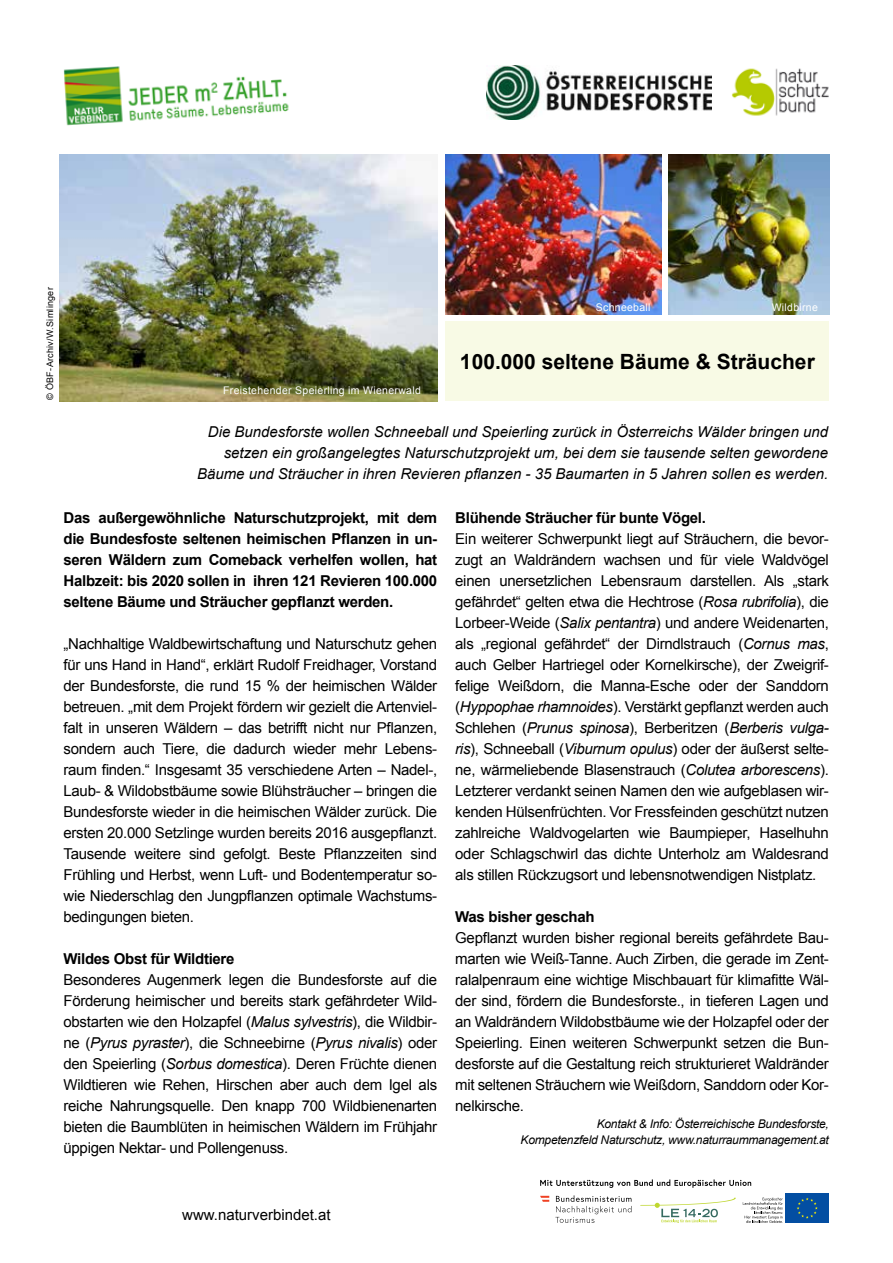
<style>
.page{position:relative;width:893px;height:1263px;background:#fff}
.page>*{position:absolute;margin:0;border:0;box-sizing:border-box;transform-origin:0 0}
.t1{font:700 21px "Arial";color:#000}
.t2{font:15px/21px "Arial";letter-spacing:-.02em;color:#000;text-align:justify}
.t3{font:700 15px/21px "Arial";letter-spacing:-.02em;color:#000;text-align:justify}
.t4{font:italic 15px/21px "Arial";color:#000;text-align:right}
.t5{font:15px "Arial";color:#000}
.t6{font:italic 12px/16.5px "Arial";letter-spacing:-.02em;color:#000;text-align:right}
.t7{font:10.5px "Arial";letter-spacing:.03em;color:#fff}
.t8{font:9px "Arial";letter-spacing:.03em;color:#000}
.s1{font-style:italic}
</style>
<div class="page">
<img style="left:60px;top:154px;width:377px;height:247px">
<img style="left:445px;top:154px;width:216px;height:161px">
<img style="left:669px;top:154px;width:160px;height:161px">
<div style="left:445px;top:321px;width:384px;height:80px;background:#f8fae5"></div>
<img style="left:732px;top:68px;width:97px;height:48px">
<img style="left:486px;top:66px;width:226px;height:53px">
<img style="left:64px;top:66px;width:225px;height:60px">
<div style="left:785px;top:1193px;width:44px;height:30px;background:#034ea2"></div>
<svg style="left:797px;top:1197px;width:21px;height:21px"></svg>
<svg style="left:743px;top:1197px;width:40px;height:26px"></svg>
<svg style="left:640px;top:1197px;width:96px;height:26px"></svg>
<svg style="left:555px;top:1195px;width:76px;height:28px"></svg>
<svg style="left:540px;top:1196px;width:9px;height:6px"></svg>
<svg style="left:540px;top:1179px;width:211px;height:9px"></svg>
<p class="t8" style="left:44px;top:400px;width:114px;rotate:-90deg">© ÖBF-Archiv/W.Simlinger</p>
<p class="t7" style="left:596px;top:300px;width:56px">Schneeball</p>
<p class="t7" style="left:772px;top:300px;width:48px">Wildbirne</p>
<p class="t7" style="left:223px;top:384px;width:199px">Freistehender Speierling im Wienerwald</p>
<h1 class="t1" style="left:460px;top:347px;width:356px">100.000 seltene Bäume &amp; Sträucher</h1>
<p class="t4" style="left:197px;top:422px;width:633px">Die Bundesforste wollen Schneeball und Speierling zurück in Österreichs Wälder bringen und setzen ein großangelegtes Naturschutzprojekt um, bei dem sie tausende selten gewordene<br>Bäume und Sträucher in ihren Revieren pflanzen - 35 Baumarten in 5 Jahren sollen es werden.</p>
<p class="t3" style="left:64px;top:508px;width:375px">Das außergewöhnliche Naturschutzprojekt, mit dem die Bundesfoste seltenen heimischen Pflanzen in un&shy;seren Wäldern zum Comeback verhelfen wollen, hat Halbzeit: bis 2020 sollen in ihren 121 Revieren 100.000 seltene Bäume und Sträucher gepflanzt werden.</p>
<p class="t2" style="left:64px;top:634px;width:375px">„Nachhaltige Waldbewirtschaftung und Naturschutz gehen für uns Hand in Hand“, erklärt Rudolf Freidhager, Vorstand der Bundesforste, die rund 15 % der heimischen Wälder betreuen. „mit dem Projekt fördern wir gezielt die Artenviel&shy;falt in unseren Wäldern – das betrifft nicht nur Pflanzen, sondern auch Tiere, die dadurch wieder mehr Lebens&shy;raum finden.“ Insgesamt 35 verschiedene Arten – Nadel-, Laub- &amp; Wildobstbäume sowie Blühsträucher – bringen die Bundesforste wieder in die heimischen Wälder zurück. Die ersten 20.000 Setzlinge wurden bereits 2016 ausgepflanzt.<br>Tausende weitere sind gefolgt. Beste Pflanzzeiten sind Frühling und Herbst, wenn Luft- und Bodentemperatur so&shy;wie Niederschlag den Jungpflanzen optimale Wachstums&shy;bedingungen bieten.</p>
<p class="t3" style="left:64px;top:949px;width:172px">Wildes Obst für Wildtiere</p>
<p class="t2" style="left:64px;top:970px;width:375px">Besonderes Augenmerk legen die Bundesforste auf die Förderung heimischer und bereits stark gefährdeter Wild&shy;obstarten wie den Holzapfel (<span class="s1">Malus sylvestris</span>), die Wildbir&shy;ne (<span class="s1">Pyrus pyraster</span>), die Schneebirne (<span class="s1">Pyrus nivalis</span>) oder den Speierling (<span class="s1">Sorbus domestica</span>). Deren Früchte dienen Wildtieren wie Rehen, Hirschen aber auch dem Igel als reiche Nahrungsquelle. Den knapp 700 Wildbienenarten bieten die Baumblüten in heimischen Wäldern im Frühjahr üppigen Nektar- und Pollengenuss.</p>
<p class="t3" style="left:455px;top:508px;width:252px">Blühende Sträucher für bunte Vögel.</p>
<p class="t2" style="left:455px;top:529px;width:375px">Ein weiterer Schwerpunkt liegt auf Sträuchern, die bevor&shy;zugt an Waldrändern wachsen und für viele Waldvögel einen unersetzlichen Lebensraum darstellen. Als „stark gefährdet“ gelten etwa die Hechtrose (<span class="s1">Rosa rubrifolia</span>), die Lorbeer-Weide (<span class="s1">Salix pentantra</span>) und andere Weidenarten, als „regional gefährdet“ der Dirndlstrauch (<span class="s1">Cornus mas</span>, auch Gelber Hartriegel oder Kornelkirsche), der Zweigrif&shy;felige Weißdorn, die Manna-Esche oder der Sanddorn (<span class="s1">Hyppophae rhamnoides</span>). Verstärkt gepflanzt werden auch Schlehen (<span class="s1">Prunus spinosa</span>), Berberitzen (<span class="s1">Berberis vulga&shy;ris</span>), Schneeball (<span class="s1">Viburnum opulus</span>) oder der äußerst selte&shy;ne, wärmeliebende Blasenstrauch (<span class="s1">Colutea arborescens</span>).<br>Letzterer verdankt seinen Namen den wie aufgeblasen wir&shy;kenden Hülsenfrüchten. Vor Fressfeinden geschützt nutzen zahlreiche Waldvogelarten wie Baumpieper, Haselhuhn oder Schlagschwirl das dichte Unterholz am Waldesrand als stillen Rückzugsort und lebensnotwendigen Nistplatz.</p>
<p class="t3" style="left:455px;top:907px;width:141px">Was bisher geschah</p>
<p class="t2" style="left:455px;top:928px;width:375px">Gepflanzt wurden bisher regional bereits gefährdete Bau&shy;marten wie Weiß-Tanne. Auch Zirben, die gerade im Zent&shy;ralalpenraum eine wichtige Mischbauart für klimafitte Wäl&shy;der sind, fördern die Bundesforste., in tieferen Lagen und an Waldrändern Wildobstbäume wie der Holzapfel oder der Speierling. Einen weiteren Schwerpunkt setzen die Bun&shy;desforste auf die Gestaltung reich strukturieret Waldränder mit seltenen Sträuchern wie Weißdorn, Sanddorn oder Kor&shy;nelkirsche.</p>
<p class="t6" style="left:521px;top:1115px;width:310px">Kontakt &amp; Info: Österreichische Bundesforste,<br>Kompetenzfeld Naturschutz, www.naturraummanagement.at</p>
<p class="t5" style="left:182px;top:1205px;width:150px">www.naturverbindet.at</p>
</div>
